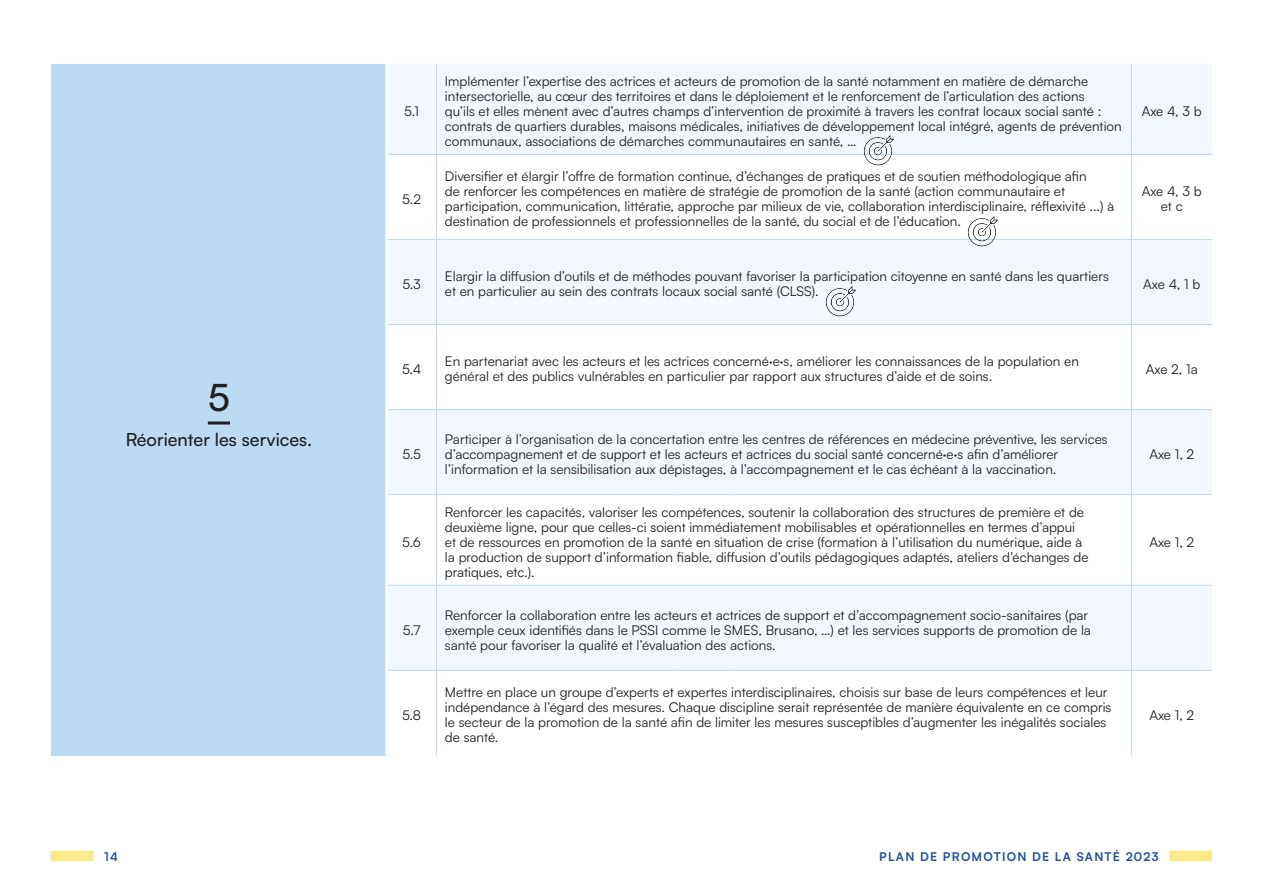
<style>
.page{position:relative;width:1263px;height:893px;background:#fff}
.page>*{position:absolute;margin:0;border:0;box-sizing:border-box;transform-origin:0 0}
.t1{font:500 37.5px "Satoshi";color:#231f20}
.t2{font:500 18px "Satoshi";color:#231f20}
.t3{font:13.5px/15px "Satoshi";color:#231f20}
.t4{font:700 12px "Satoshi";letter-spacing:.1em;color:#244ea1}
</style>
<div class="page">
<div style="left:1169px;top:851px;width:43px;height:10px;background:#faeb87"></div>
<div style="left:51px;top:851px;width:43px;height:10px;background:#faeb87"></div>
<div style="left:51px;top:64px;width:336px;height:691px;background:#bcdaf2"></div>
<svg style="left:388px;top:64px;width:824px;height:606px;fill:#f1f7fc"></svg>
<hr style="left:385px;top:64px;width:3px;height:90px;background:#fff">
<hr style="left:385px;top:154px;width:3px;height:85px;background:#fff">
<hr style="left:385px;top:239px;width:3px;height:86px;background:#fff">
<hr style="left:385px;top:325px;width:3px;height:85px;background:#fff">
<hr style="left:385px;top:410px;width:3px;height:85px;background:#fff">
<hr style="left:385px;top:495px;width:3px;height:90px;background:#fff">
<hr style="left:385px;top:585px;width:3px;height:85px;background:#fff">
<hr style="left:385px;top:670px;width:3px;height:85px;background:#fff">
<hr style="left:436px;top:64px;width:1px;height:90px;background:#bcdaf2">
<hr style="left:1131px;top:64px;width:1px;height:90px;background:#bcdaf2">
<hr style="left:388px;top:154px;width:48px;height:1px;background:#bcdaf2">
<hr style="left:436px;top:154px;width:237px;height:1px;background:#bcdaf2">
<hr style="left:436px;top:155px;width:1px;height:84px;background:#bcdaf2">
<hr style="left:673px;top:154px;width:55px;height:1px;background:#bcdaf2">
<hr style="left:728px;top:154px;width:403px;height:1px;background:#bcdaf2">
<hr style="left:1131px;top:154px;width:81px;height:1px;background:#bcdaf2">
<hr style="left:1131px;top:155px;width:1px;height:84px;background:#bcdaf2">
<hr style="left:388px;top:239px;width:48px;height:1px;background:#bcdaf2">
<hr style="left:436px;top:239px;width:237px;height:1px;background:#bcdaf2">
<hr style="left:436px;top:240px;width:1px;height:84px;background:#bcdaf2">
<hr style="left:673px;top:239px;width:55px;height:1px;background:#bcdaf2">
<hr style="left:728px;top:239px;width:403px;height:1px;background:#bcdaf2">
<hr style="left:1131px;top:239px;width:81px;height:1px;background:#bcdaf2">
<hr style="left:1131px;top:240px;width:1px;height:84px;background:#bcdaf2">
<hr style="left:388px;top:324px;width:48px;height:1px;background:#bcdaf2">
<hr style="left:436px;top:324px;width:237px;height:1px;background:#bcdaf2">
<hr style="left:436px;top:325px;width:1px;height:84px;background:#bcdaf2">
<hr style="left:673px;top:324px;width:55px;height:1px;background:#bcdaf2">
<hr style="left:728px;top:324px;width:403px;height:1px;background:#bcdaf2">
<hr style="left:1131px;top:324px;width:81px;height:1px;background:#bcdaf2">
<hr style="left:1131px;top:325px;width:1px;height:84px;background:#bcdaf2">
<hr style="left:388px;top:409px;width:48px;height:1px;background:#bcdaf2">
<hr style="left:436px;top:409px;width:237px;height:1px;background:#bcdaf2">
<hr style="left:436px;top:410px;width:1px;height:84px;background:#bcdaf2">
<hr style="left:673px;top:409px;width:55px;height:1px;background:#bcdaf2">
<hr style="left:728px;top:409px;width:403px;height:1px;background:#bcdaf2">
<hr style="left:1131px;top:409px;width:81px;height:1px;background:#bcdaf2">
<hr style="left:1131px;top:410px;width:1px;height:84px;background:#bcdaf2">
<hr style="left:388px;top:494px;width:48px;height:1px;background:#bcdaf2">
<hr style="left:436px;top:494px;width:237px;height:1px;background:#bcdaf2">
<hr style="left:436px;top:495px;width:1px;height:90px;background:#bcdaf2">
<hr style="left:673px;top:494px;width:55px;height:1px;background:#bcdaf2">
<hr style="left:728px;top:494px;width:403px;height:1px;background:#bcdaf2">
<hr style="left:1131px;top:494px;width:81px;height:1px;background:#bcdaf2">
<hr style="left:1131px;top:495px;width:1px;height:90px;background:#bcdaf2">
<hr style="left:388px;top:585px;width:48px;height:1px;background:#bcdaf2">
<hr style="left:436px;top:585px;width:237px;height:1px;background:#bcdaf2">
<hr style="left:436px;top:586px;width:1px;height:84px;background:#bcdaf2">
<hr style="left:673px;top:585px;width:55px;height:1px;background:#bcdaf2">
<hr style="left:728px;top:585px;width:403px;height:1px;background:#bcdaf2">
<hr style="left:1131px;top:585px;width:81px;height:1px;background:#bcdaf2">
<hr style="left:1131px;top:586px;width:1px;height:84px;background:#bcdaf2">
<hr style="left:388px;top:670px;width:48px;height:1px;background:#bcdaf2">
<hr style="left:436px;top:670px;width:237px;height:1px;background:#bcdaf2">
<hr style="left:436px;top:671px;width:1px;height:84px;background:#bcdaf2">
<hr style="left:673px;top:670px;width:55px;height:1px;background:#bcdaf2">
<hr style="left:728px;top:670px;width:403px;height:1px;background:#bcdaf2">
<hr style="left:1131px;top:670px;width:81px;height:1px;background:#bcdaf2">
<hr style="left:1131px;top:671px;width:1px;height:84px;background:#bcdaf2">
<hr style="left:208px;top:421px;width:22px;height:3px;background:#231f20">
<img style="left:860px;top:133px;width:36px;height:36px">
<img style="left:965px;top:213px;width:36px;height:36px">
<img style="left:822px;top:283px;width:36px;height:36px">
<p class="t3" style="left:404px;top:103px;width:16px">5.1</p>
<p class="t3" style="left:402px;top:191px;width:20px">5.2</p>
<p class="t3" style="left:445px;top:73px;width:678px">Implémenter l’expertise des actrices et acteurs de promotion de la santé notamment en matière de démarche intersectorielle, au cœur des territoires et dans le déploiement et le renforcement de l’articulation des actions<br>qu’ils et elles mènent avec d’autres champs d’intervention de proximité à travers les contrat locaux social santé : contrats de quartiers durables, maisons médicales, initiatives de développement local intégré, agents de prévention communaux, associations de démarches communautaires en santé, …</p>
<p class="t3" style="left:445px;top:168px;width:671px">Diversifier et élargir l’offre de formation continue, d’échanges de pratiques et de soutien méthodologique afin<br>de renforcer les compétences en matière de stratégie de promotion de la santé (action communautaire et participation, communication, littératie, approche par milieux de vie, collaboration interdisciplinaire, réflexivité ...) à destination de professionnels et professionnelles de la santé, du social et de l’éducation.</p>
<p class="t3" style="left:1142px;top:103px;width:62px">Axe 4, 3 b</p>
<p class="t3" style="left:1142px;top:183px;width:62px;text-align:center">Axe 4, 3 b et c</p>
<h1 class="t1" style="left:208px;top:371px;width:24px">5</h1>
<h2 class="t2" style="left:126px;top:427px;width:188px">Réorienter les services.</h2>
<p class="t3" style="left:402px;top:276px;width:20px">5.3</p>
<p class="t3" style="left:445px;top:268px;width:665px">Elargir la diffusion d’outils et de méthodes pouvant favoriser la participation citoyenne en santé dans les quartiers et en particulier au sein des contrats locaux social santé (CLSS).</p>
<p class="t3" style="left:1143px;top:276px;width:59px">Axe 4, 1 b</p>
<p class="t3" style="left:402px;top:361px;width:21px">5.4</p>
<p class="t3" style="left:445px;top:353px;width:635px">En partenariat avec les acteurs et les actrices concerné·e·s, améliorer les connaissances de la population en général et des publics vulnérables en particulier par rapport aux structures d’aide et de soins.</p>
<p class="t3" style="left:1146px;top:361px;width:53px">Axe 2, 1a</p>
<p class="t3" style="left:402px;top:446px;width:20px">5.5</p>
<p class="t3" style="left:445px;top:431px;width:664px">Participer à l’organisation de la concertation entre les centres de références en médecine préventive, les services d’accompagnement et de support et les acteurs et actrices du social santé concerné·e·s afin d’améliorer l’information et la sensibilisation aux dépistages, à l’accompagnement et le cas échéant à la vaccination.</p>
<p class="t3" style="left:1149px;top:446px;width:46px">Axe 1, 2</p>
<p class="t3" style="left:402px;top:534px;width:20px">5.6</p>
<p class="t3" style="left:445px;top:504px;width:645px">Renforcer les capacités, valoriser les compétences, soutenir la collaboration des structures de première et de deuxième ligne, pour que celles-ci soient immédiatement mobilisables et opérationnelles en termes d’appui et de ressources en promotion de la santé en situation de crise (formation à l’utilisation du numérique, aide à la production de support d’information fiable, diffusion d’outils pédagogiques adaptés, ateliers d’échanges de pratiques, etc.).</p>
<p class="t3" style="left:1149px;top:534px;width:46px">Axe 1, 2</p>
<p class="t3" style="left:403px;top:622px;width:19px">5.7</p>
<p class="t3" style="left:445px;top:607px;width:647px">Renforcer la collaboration entre les acteurs et actrices de support et d’accompagnement socio-sanitaires (par exemple ceux identifiés dans le PSSI comme le SMES, Brusano, …) et les services supports de promotion de la santé pour favoriser la qualité et l’évaluation des actions.</p>
<p class="t3" style="left:402px;top:707px;width:21px">5.8</p>
<p class="t3" style="left:445px;top:684px;width:668px">Mettre en place un groupe d’experts et expertes interdisciplinaires, choisis sur base de leurs compétences et leur indépendance à l’égard des mesures. Chaque discipline serait représentée de manière équivalente en ce compris le secteur de la promotion de la santé afin de limiter les mesures susceptibles d’augmenter les inégalités sociales de santé.</p>
<p class="t3" style="left:1149px;top:707px;width:46px">Axe 1, 2</p>
<p class="t4" style="left:104px;top:848px;width:15px">14</p>
<p class="t4" style="left:879px;top:848px;width:281px">PLAN DE PROMOTION DE LA SANTÉ 2023</p>
</div>
